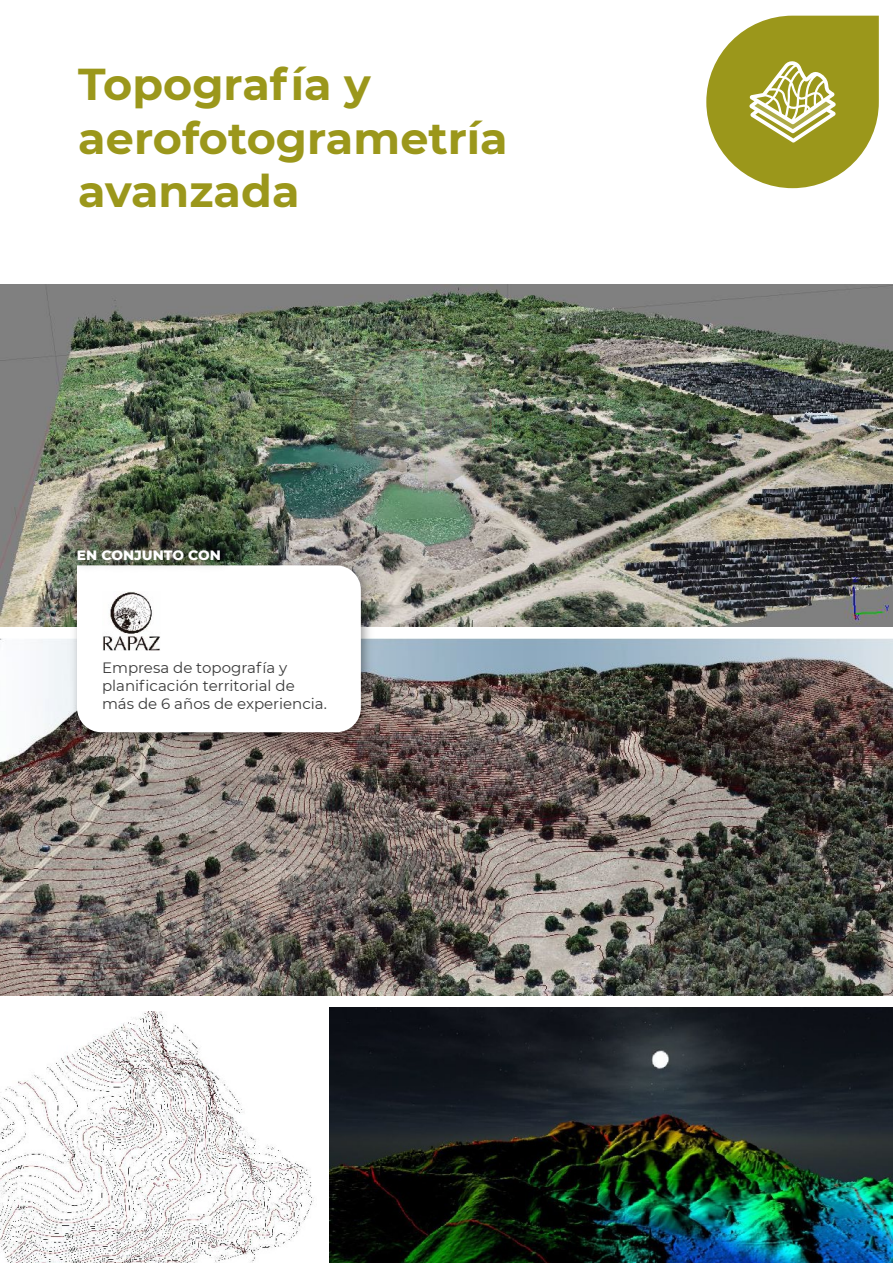
<style>
.page{position:relative;width:893px;height:1263px;background:#fff}
.page>*{position:absolute;margin:0;border:0;box-sizing:border-box;transform-origin:0 0}
.t1{font:700 44.55px/53.4px "Montserrat";color:#9b971b}
.t2{font:15px/18px "Montserrat";color:#3a3a3a}
.t3{font:800 13.8px "Montserrat";color:#fff}
</style>
<div class="page">
<img style="left:0;top:638px;width:893px;height:357px">
<svg style="left:706px;top:16px;width:173px;height:172px"></svg>
<img style="left:0;top:1011px;width:314px;height:252px">
<img style="left:330px;top:1008px;width:563px;height:255px">
<img style="left:0;top:285px;width:893px;height:341px">
<img style="left:66px;top:554px;width:312px;height:195px">
<svg style="left:77px;top:565px;width:284px;height:167px"></svg>
<img style="left:102px;top:591px;width:59px;height:60px">
<img style="left:66px;top:538px;width:172px;height:43px">
<h1 class="t1" style="left:78px;top:56px;width:431px">Topografía y aerofotogrametría avanzada</h1>
<p class="t3" style="left:77px;top:545px;width:146px">EN CONJUNTO CON</p>
<p class="t2" style="left:102px;top:658px;width:226px">Empresa de topografía y planificación territorial de más de 6 años de experiencia.</p>
</div>
